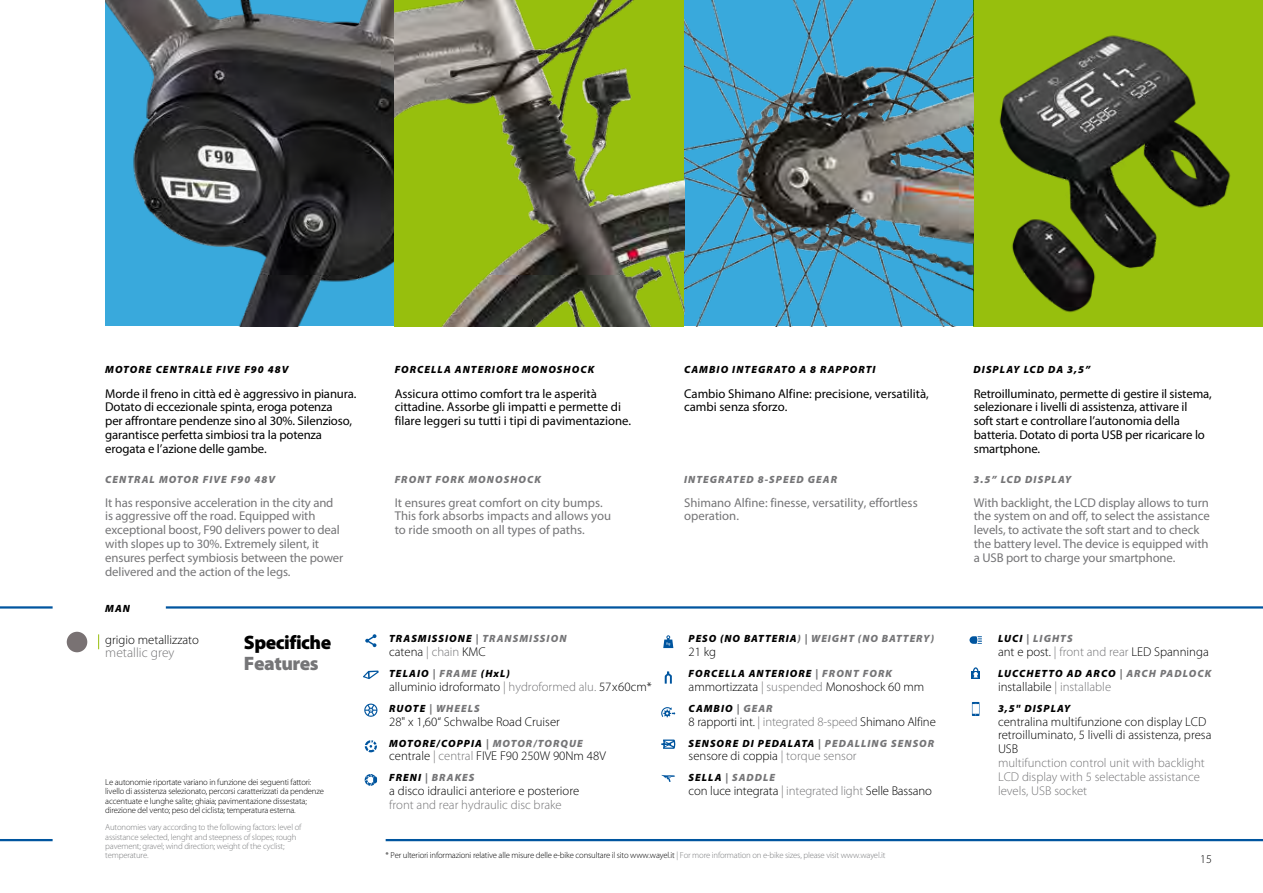
<style>
.page{position:relative;width:1263px;height:893px;background:#fff}
.page>*{position:absolute;margin:0;border:0;box-sizing:border-box;transform-origin:0 0}
.t1{font:900 19.5px "Myriad Pro";letter-spacing:-.025em;color:#000}
.t2{font:900 19.5px "Myriad Pro";letter-spacing:-.025em;color:#757577}
.t3{font:300 13.5px "Myriad Pro";color:#757577}
.t4{font:12.75px/13.8px "Myriad Pro";letter-spacing:-.01em;color:#757577}
.t5{font:12.75px/13.8px "Myriad Pro";letter-spacing:-.01em;color:#000}
.t6{font:300 12.75px/13.8px "Myriad Pro";color:#000}
.t7{font:300 12.75px/13.8px "Myriad Pro";color:#757577}
.t8{font:300 12px "Myriad Pro";color:#000}
.t9{font:italic 900 10.5px "Myriad Pro";letter-spacing:.1em;color:#000}
.t10{font:italic 900 10.5px "Myriad Pro";letter-spacing:.1em;color:#757577}
.t11{font:300 8.7px/9.3px "Myriad Pro";letter-spacing:-.02em;color:#000}
.t12{font:300 8.7px/9.3px "Myriad Pro";letter-spacing:-.02em;color:#7b7c7e}
.s1{color:#000}
.s2{color:#757577}
.s3{color:#7b7c7e}
</style>
<div class="page">
<hr style="left:0;top:606px;width:53px;height:3px;background:#00559f">
<hr style="left:0;top:839px;width:53px;height:2px;background:#00559f">
<hr style="left:166px;top:606px;width:1097px;height:3px;background:#00559f">
<hr style="left:386px;top:839px;width:877px;height:2px;background:#00559f">
<div style="left:973px;top:0;width:290px;height:326px;background:#97bf0d"></div>
<img style="left:105px;top:0;width:290px;height:326px">
<svg style="left:684px;top:0;width:289px;height:326px;background:#498dab"></svg>
<svg style="left:395px;top:0;width:289px;height:326px;background:#819533"></svg>
<img style="left:999px;top:35px;width:232px;height:278px">
<svg style="left:98px;top:634px;width:1px;height:15px"></svg>
<div style="left:67px;top:632px;width:20px;height:20px;background:#797273;border-radius:50%"></div>
<svg style="left:365px;top:634px;width:11px;height:13px"></svg>
<svg style="left:363px;top:671px;width:16px;height:8px"></svg>
<svg style="left:364px;top:704px;width:13px;height:13px"></svg>
<svg style="left:365px;top:740px;width:12px;height:12px"></svg>
<svg style="left:365px;top:774px;width:12px;height:12px"></svg>
<svg style="left:663px;top:635px;width:10px;height:13px"></svg>
<svg style="left:665px;top:671px;width:7px;height:13px"></svg>
<svg style="left:661px;top:707px;width:14px;height:10px"></svg>
<svg style="left:661px;top:739px;width:14px;height:10px"></svg>
<svg style="left:661px;top:775px;width:14px;height:7px"></svg>
<svg style="left:969px;top:636px;width:13px;height:8px"></svg>
<div style="left:971px;top:671px;width:9px;height:7px;background:#00559f"></div>
<div style="left:973px;top:667px;width:5px;height:9px;border:1px solid #00559f;border-radius:50%"></div>
<svg style="left:973px;top:672px;width:5px;height:5px"></svg>
<svg style="left:972px;top:702px;width:7px;height:14px"></svg>
<p class="t9" style="left:105px;top:362px;width:185px">MOTORE CENTRALE FIVE F90 48V</p>
<p class="t5" style="left:105px;top:386px;width:253px">Morde il freno in città ed è aggressivo in pianura.<br>Dotato di eccezionale spinta, eroga potenza<br>per affrontare pendenze sino al 30%. Silenzioso, garantisce perfetta simbiosi tra la potenza erogata e l’azione delle gambe.</p>
<p class="t10" style="left:105px;top:472px;width:171px">CENTRAL MOTOR FIVE F90 48V</p>
<p class="t4" style="left:105px;top:495px;width:240px">It has responsive acceleration in the city and is aggressive off the road. Equipped with exceptional boost, F90 delivers power to deal with slopes up to 30%. Extremely silent, it ensures perfect symbiosis between the power delivered and the action of the legs.</p>
<p class="t9" style="left:105px;top:601px;width:26px">MAN</p>
<p class="t6" style="left:105px;top:632px;width:95px">grigio metallizzato</p>
<p class="t3" style="left:105px;top:645px;width:71px">metallic grey</p>
<h1 class="t1" style="left:244px;top:629px;width:89px">Specifiche</h1>
<h1 class="t2" style="left:244px;top:650px;width:76px">Features</h1>
<p class="t11" style="left:105px;top:777px;width:220px">Le autonomie riportate variano in funzione dei seguenti fattori: livello di assistenza selezionato, percorsi caratterizzati da pendenze accentuate e lunghe salite; ghiaia; pavimentazione dissestata; direzione del vento; peso del ciclista; temperatura esterna.</p>
<p class="t12" style="left:105px;top:823px;width:198px">Autonomies vary according to the following factors: level of assistance selected, lenght and steepness of slopes; rough pavement; gravel; wind direction; weight of the cyclist; temperature.</p>
<p class="t9" style="left:395px;top:362px;width:201px">FORCELLA ANTERIORE MONOSHOCK</p>
<p class="t9" style="left:684px;top:362px;width:193px">CAMBIO INTEGRATO A 8 RAPPORTI</p>
<p class="t5" style="left:395px;top:386px;width:238px">Assicura ottimo comfort tra le asperità cittadine. Assorbe gli impatti e permette di filare leggeri su tutti i tipi di pavimentazione.</p>
<p class="t5" style="left:684px;top:386px;width:246px">Cambio Shimano Alfine: precisione, versatilità, cambi senza sforzo.</p>
<p class="t10" style="left:395px;top:472px;width:148px">FRONT FORK MONOSHOCK</p>
<p class="t10" style="left:684px;top:472px;width:154px">INTEGRATED 8-SPEED GEAR</p>
<p class="t4" style="left:684px;top:495px;width:235px">Shimano Alfine: finesse, versatility, effortless operation.</p>
<p class="t4" style="left:395px;top:495px;width:218px">It ensures great comfort on city bumps.<br>This fork absorbs impacts and allows you to ride smooth on all types of paths.</p>
<p class="t10" style="left:389px;top:632px;width:179px"><span class="s1">TRASMISSIONE</span> | TRANSMISSION</p>
<p class="t6" style="left:389px;top:645px;width:98px">catena <span class="s2">| chain</span> KMC</p>
<p class="t9" style="left:389px;top:666px;width:122px">TELAIO <span class="s2">| FRAME</span> (HxL)</p>
<p class="t6" style="left:389px;top:679px;width:264px">alluminio idroformato <span class="s2">| hydroformed alu.</span> 57x60cm*</p>
<p class="t10" style="left:389px;top:701px;width:92px"><span class="s1">RUOTE</span> | WHEELS</p>
<p class="t6" style="left:389px;top:714px;width:172px">28" x 1,60“ Schwalbe Road Cruiser</p>
<p class="t9" style="left:389px;top:736px;width:195px">MOTORE/COPPIA <span class="s2">| MOTOR/TORQUE</span></p>
<p class="t6" style="left:389px;top:749px;width:218px">centrale <span class="s2">| central</span> FIVE F90 250W 90Nm 48V</p>
<p class="t10" style="left:389px;top:771px;width:87px"><span class="s1">FRENI</span> | BRAKES</p>
<p class="t6" style="left:389px;top:784px;width:192px">a disco idraulici anteriore e posteriore</p>
<p class="t7" style="left:389px;top:798px;width:174px">front and rear hydraulic disc brake</p>
<p class="t10" style="left:689px;top:632px;width:247px"><span class="s1">PESO (NO BATTERIA</span>) | WEIGHT (NO BATTERY)</p>
<p class="t6" style="left:689px;top:645px;width:29px">21 kg</p>
<p class="t9" style="left:689px;top:666px;width:205px">FORCELLA ANTERIORE <span class="s2">| FRONT FORK</span></p>
<p class="t6" style="left:689px;top:679px;width:237px">ammortizzata <span class="s2">| suspended</span> Monoshock 60 mm</p>
<p class="t9" style="left:689px;top:701px;width:86px">CAMBIO <span class="s2">| GEAR</span></p>
<p class="t6" style="left:689px;top:714px;width:249px">8 rapporti int. <span class="s2">| integrated 8-speed</span> Shimano Alfine</p>
<p class="t9" style="left:689px;top:736px;width:247px">SENSORE DI PEDALATA <span class="s2">| PEDALLING SENSOR</span></p>
<p class="t6" style="left:689px;top:749px;width:169px">sensore di coppia <span class="s2">| torque sensor</span></p>
<p class="t10" style="left:689px;top:771px;width:88px"><span class="s1">SELLA</span> | SADDLE</p>
<p class="t6" style="left:689px;top:784px;width:245px">con luce integrata <span class="s2">| integrated light</span> Selle Bassano</p>
<p class="t11" style="left:386px;top:850px;width:501px">* Per ulteriori informazioni relative alle misure delle e-bike consultare il sito www.wayel.it <span class="s3">| For more information on e-bike sizes, please visit www.wayel.it</span></p>
<p class="t9" style="left:973px;top:362px;width:118px">DISPLAY LCD DA 3,5”</p>
<p class="t5" style="left:974px;top:386px;width:239px">Retroilluminato, permette di gestire il sistema, selezionare i livelli di assistenza, attivare il<br>soft start e controllare l’autonomia della batteria. Dotato di porta USB per ricaricare lo smartphone.</p>
<p class="t10" style="left:973px;top:472px;width:99px">3.5” LCD DISPLAY</p>
<p class="t4" style="left:974px;top:495px;width:237px">With backlight, the LCD display allows to turn the system on and off, to select the assistance levels, to activate the soft start and to check the battery level. The device is equipped with a USB port to charge your smartphone.</p>
<p class="t10" style="left:998px;top:632px;width:76px"><span class="s1">LUCI</span> | LIGHTS</p>
<p class="t6" style="left:998px;top:645px;width:212px">ant e post. <span class="s2">| front and rear</span> LED Spanninga</p>
<p class="t9" style="left:998px;top:666px;width:215px">LUCCHETTO AD ARCO <span class="s2">| ARCH PADLOCK</span></p>
<p class="t6" style="left:998px;top:679px;width:115px">installabile <span class="s2">| installable</span></p>
<p class="t9" style="left:998px;top:701px;width:74px">3,5" DISPLAY</p>
<p class="t6" style="left:998px;top:714px;width:215px">centralina multifunzione con display LCD retroilluminato, 5 livelli di assistenza, presa<br>USB</p>
<p class="t7" style="left:998px;top:756px;width:208px">multifunction control unit with backlight<br>LCD display with 5 selectable assistance levels, USB socket</p>
<p class="t8" style="left:1200px;top:852px;width:13px">15</p>
</div>
